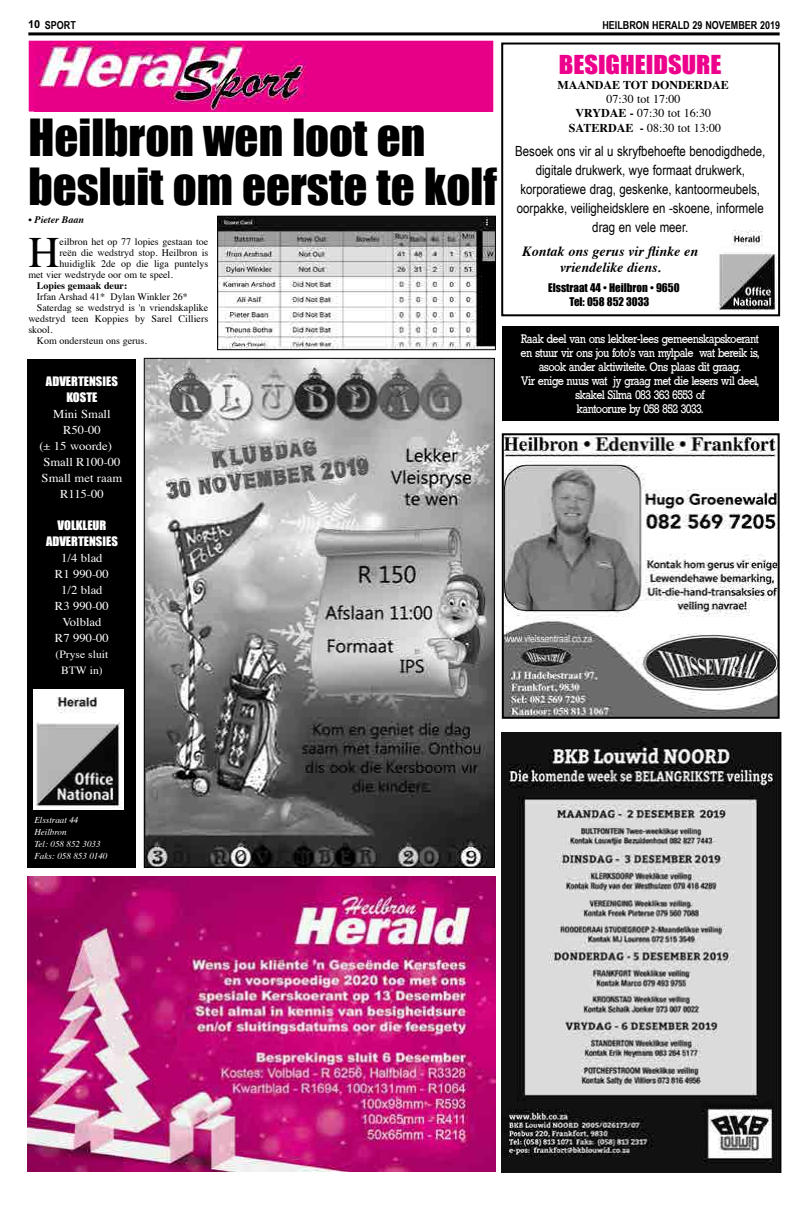
<style>
.page{position:relative;width:808px;height:1205px;background:#fff}
.page>*{position:absolute;margin:0;border:0;box-sizing:border-box;transform-origin:0 0}
.t1{font:47px/49px "Impact";color:#000}
.t2{font:43.3px "Times";color:#000}
.t3{font:24px "Impact";color:#ec008c;scale:1.1 1}
.t4{font:14px/19px "Arial Narrow";color:#000;text-align:center}
.t5{font:italic 700 14px/16.8px "Times";color:#000;text-align:center}
.t6{font:12px/14px "Rockwell";color:#fff;text-align:center;scale:.9 1}
.t7{font:12px/16px "Times";color:#fff;text-align:center;scale:1.05 1}
.t8{font:12px/14.4px "Times";color:#000;text-align:center}
.t9{font:12px/16px "Impact";color:#fff;text-align:center;scale:1.05 1}
.t10{font:700 12px "Times";color:#000}
.t11{font:11px/14px "Impact";color:#000}
.t12{font:700 11px "Arial Narrow";color:#000}
.t13{font:11px/16px "Times";color:#fff;text-align:center;scale:1.05 1}
.t14{font:10px "Times";color:#000}
.t15{font:700 10px "Times";color:#000}
.t16{font:italic 700 10px "Times";color:#000}
.t17{font:italic 9px/12px "Times";color:#fff}
.s1{font-family:"Arial"}
.s2{font-weight:700}
</style>
<div class="page">
<img style="left:34px;top:43px;width:457px;height:67px">
<div style="left:29px;top:41px;width:464px;height:71px;border:1px solid #ec008c"></div>
<hr style="left:28px;top:32px;width:752px;height:3px;background:#000">
<div style="left:501px;top:43px;width:279px;height:273px;border:2px solid #000"></div>
<img style="left:716px;top:231px;width:60px;height:80px">
<img style="left:502px;top:733px;width:280px;height:439px">
<img style="left:505px;top:436px;width:272px;height:280px">
<div style="left:502px;top:433px;width:278px;height:286px;border:2px solid #000"></div>
<div style="left:502px;top:326px;width:276px;height:95px;background:#000"></div>
<img style="left:219px;top:218px;width:275px;height:130px">
<div style="left:217px;top:216px;width:279px;height:134px;border:1px solid #000"></div>
<div style="left:27px;top:359px;width:108px;height:509px;background:#000"></div>
<img style="left:34px;top:690px;width:89px;height:119px">
<img style="left:146px;top:360px;width:347px;height:505px">
<img style="left:28px;top:877px;width:467px;height:295px">
<p class="t12" style="left:28px;top:17px;width:49px"><span class="s1">10</span> SPORT</p>
<p class="t12" style="left:602px;top:17px;width:179px">HEILBRON HERALD 29 NOVEMBER 2019</p>
<h1 class="t1" style="left:28px;top:112px;width:470px">Heilbron wen loot en besluit om eerste te kolf</h1>
<p class="t16" style="left:28px;top:210px;width:57px">• Pieter Baan</p>
<h2 class="t2" style="left:28px;top:212px;width:33px">H</h2>
<p class="t14" style="left:60px;top:232px;width:150px">eilbron het op 77 lopies gestaan toe</p>
<p class="t14" style="left:60px;top:243px;width:150px">reën die wedstryd stop. Heilbron is</p>
<p class="t14" style="left:60px;top:254px;width:150px">huidiglik 2de op die liga puntelys</p>
<p class="t14" style="left:28px;top:265px;width:146px">met vier wedstryde oor om te speel.</p>
<p class="t15" style="left:37px;top:276px;width:92px">Lopies gemaak deur:</p>
<p class="t14" style="left:37px;top:287px;width:152px">Irfan Arshad 41* Dylan Winkler 26*</p>
<p class="t14" style="left:37px;top:298px;width:173px">Saterdag se wedstryd is 'n vriendskaplike</p>
<p class="t14" style="left:28px;top:309px;width:182px">wedstryd teen Koppies by Sarel Cilliers</p>
<p class="t14" style="left:28px;top:320px;width:26px">skool.</p>
<p class="t14" style="left:37px;top:331px;width:112px">Kom ondersteun ons gerus.</p>
<p class="t9" style="left:46px;top:373px;width:70px">ADVERTENSIES<br>KOSTE</p>
<p class="t7" style="left:53px;top:405px;width:56px">Mini Small</p>
<p class="t7" style="left:63px;top:421px;width:38px">R50-00</p>
<p class="t7" style="left:39px;top:437px;width:71px">(± 15 woorde)</p>
<p class="t7" style="left:43px;top:453px;width:75px">Small R100-00</p>
<p class="t7" style="left:42px;top:469px;width:78px">Small met raam</p>
<p class="t7" style="left:60px;top:485px;width:43px">R115-00</p>
<p class="t9" style="left:46px;top:517px;width:70px">VOLKLEUR<br>ADVERTENSIES</p>
<p class="t7" style="left:55px;top:549px;width:53px">1/4 blad<br>R1 990-00<br>1/2 blad<br>R3 990-00<br>Volblad<br>R7 990-00</p>
<p class="t13" style="left:56px;top:646px;width:52px">(Pryse sluit<br>BTW in)</p>
<h3 class="t3" style="left:559px;top:46px;width:149px">BESIGHEIDSURE</h3>
<p class="t10" style="left:557px;top:73px;width:173px">MAANDAE TOT DONDERDAE</p>
<p class="t8" style="left:569px;top:91px;width:154px">07:30 tot 17:00<br><span class="s2">VRYDAE -</span> 07:30 tot 16:30<br><span class="s2">SATERDAE -</span> 08:30 tot 13:00</p>
<h3 class="t4" style="left:515px;top:141px;width:252px">Besoek ons vir al u skryfbehoefte benodigdhede, digitale drukwerk, wye formaat drukwerk, korporatiewe drag, geskenke, kantoormeubels, oorpakke, veiligheidsklere en -skoene, informele drag en vele meer.</h3>
<h3 class="t5" style="left:523px;top:241px;width:177px">Kontak ons gerus vir flinke en vriendelike diens.</h3>
<p class="t11" style="left:569px;top:280px;width:112px;text-indent:-21px">Elsstraat 44 • Heilbron • 9650<br>Tel: 058 852 3033</p>
<p class="t6" style="left:521px;top:332px;width:266px">Raak deel van ons lekker-lees gemeenskapskoerant en stuur vir ons jou foto's van mylpale wat bereik is, asook ander aktiwiteite. Ons plaas dit graag.<br>Vir enige nuus wat jy graag met die lesers wil deel, skakel Silma 083 363 6553 of<br>kantoorure by 058 852 3033.</p>
<p class="t17" style="left:34px;top:814px;width:74px">Elsstraat 44<br>Heilbron<br>Tel: 058 852 3033<br>Faks: 058 853 0140</p>
</div>
